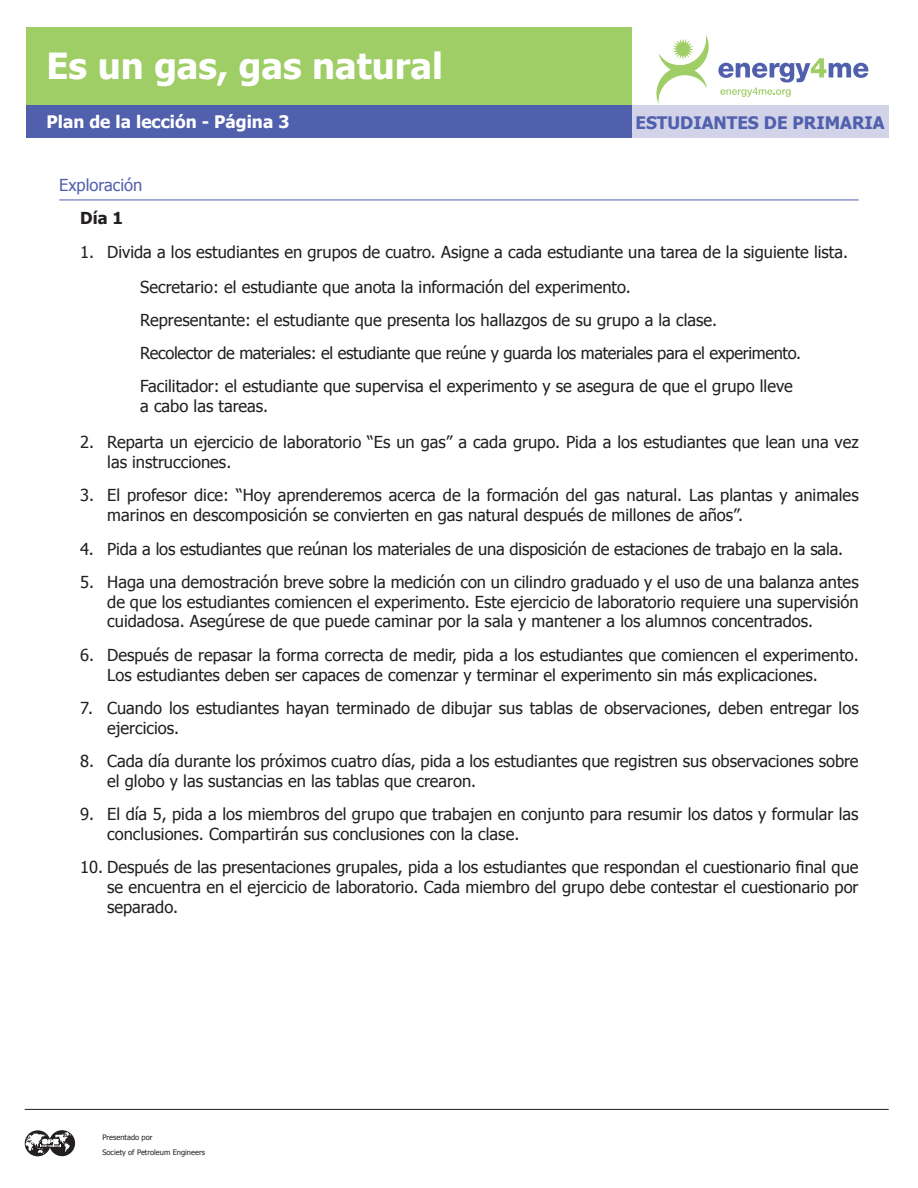
<style>
.page{position:relative;width:918px;height:1188px;background:#fff}
.page>*{position:absolute;margin:0;border:0;box-sizing:border-box;transform-origin:0 0}
.t1{font:700 36px "Tahoma";color:#fff}
.t2{font:700 17.25px "Tahoma";color:#fff}
.t3{font:700 17.25px "Tahoma";color:#5060ac}
.t4{font:16.5px/19.8px "Tahoma";color:#231f20}
.t5{font:16.5px "Tahoma";color:#5060ac}
.t6{font:700 16.5px "Tahoma";color:#231f20}
.t7{font:7.5px/15.8px "Tahoma";color:#231f20}
</style>
<div class="page">
<div style="left:632px;top:105px;width:257px;height:33px;background:#d2d3e9"></div>
<hr style="left:25px;top:1109px;width:864px;height:1px;background:#231f20">
<div style="left:26px;top:27px;width:606px;height:77px;background:#9fce66"></div>
<div style="left:26px;top:105px;width:606px;height:33px;background:#5060ac"></div>
<svg style="left:25px;top:1130px;width:26px;height:26px"></svg>
<svg style="left:49px;top:1130px;width:26px;height:26px"></svg>
<svg style="left:26px;top:1132px;width:45px;height:22px"></svg>
<hr style="left:59px;top:200px;width:800px;height:1px;background:#5060ac">
<svg style="left:656px;top:35px;width:213px;height:69px"></svg>
<h1 class="t1" style="left:46px;top:41px;width:398px">Es un gas, gas natural</h1>
<p class="t2" style="left:46px;top:110px;width:244px">Plan de la lección - Página 3</p>
<p class="t3" style="left:635px;top:110px;width:251px">ESTUDIANTES DE PRIMARIA</p>
<p class="t5" style="left:59px;top:174px;width:85px">Exploración</p>
<p class="t6" style="left:80px;top:207px;width:44px">Día 1</p>
<p class="t4" style="left:80px;top:241px;width:769px">1. Divida a los estudiantes en grupos de cuatro. Asigne a cada estudiante una tarea de la siguiente lista.</p>
<p class="t4" style="left:140px;top:270px;width:663px;line-height:33px">Secretario: el estudiante que anota la información del experimento.<br>Representante: el estudiante que presenta los hallazgos de su grupo a la clase.<br>Recolector de materiales: el estudiante que reúne y guarda los materiales para el experimento.<br>Facilitador: el estudiante que supervisa el experimento y se asegura de que el grupo lleve</p>
<p class="t4" style="left:140px;top:395px;width:130px">a cabo las tareas.</p>
<p class="t4" style="left:107px;top:432px;width:753px;text-indent:-27px">2. Reparta un ejercicio de laboratorio “Es un gas” a cada grupo. Pida a los estudiantes que lean una vez las instrucciones.</p>
<p class="t4" style="left:107px;top:485px;width:753px;text-indent:-27px">3. El profesor dice: “Hoy aprenderemos acerca de la formación del gas natural. Las plantas y animales marinos en descomposición se convierten en gas natural después de millones de años”.</p>
<p class="t4" style="left:80px;top:538px;width:765px">4. Pida a los estudiantes que reúnan los materiales de una disposición de estaciones de trabajo en la sala.</p>
<p class="t4" style="left:107px;top:571px;width:753px;text-align:justify;text-indent:-27px">5. Haga una demostración breve sobre la medición con un cilindro graduado y el uso de una balanza antes de que los estudiantes comiencen el experimento. Este ejercicio de laboratorio requiere una supervisión cuidadosa. Asegúrese de que puede caminar por la sala y mantener a los alumnos concentrados.</p>
<p class="t4" style="left:107px;top:644px;width:753px;text-indent:-27px">6. Después de repasar la forma correcta de medir, pida a los estudiantes que comiencen el experimento.<br>Los estudiantes deben ser capaces de comenzar y terminar el experimento sin más explicaciones.</p>
<p class="t4" style="left:107px;top:697px;width:753px;text-indent:-27px">7. Cuando los estudiantes hayan terminado de dibujar sus tablas de observaciones, deben entregar los ejercicios.</p>
<p class="t4" style="left:107px;top:750px;width:753px;text-indent:-27px">8. Cada día durante los próximos cuatro días, pida a los estudiantes que registren sus observaciones sobre el globo y las sustancias en las tablas que crearon.</p>
<p class="t4" style="left:107px;top:803px;width:753px;text-indent:-27px">9. El día 5, pida a los miembros del grupo que trabajen en conjunto para resumir los datos y formular las conclusiones. Compartirán sus conclusiones con la clase.</p>
<p class="t4" style="left:107px;top:856px;width:753px;text-align:justify;text-indent:-27px">10. Después de las presentaciones grupales, pida a los estudiantes que respondan el cuestionario final que se encuentra en el ejercicio de laboratorio. Cada miembro del grupo debe contestar el cuestionario por separado.</p>
<p class="t7" style="left:102px;top:1129px;width:104px">Presentado por<br>Society of Petroleum Engineers</p>
</div>
